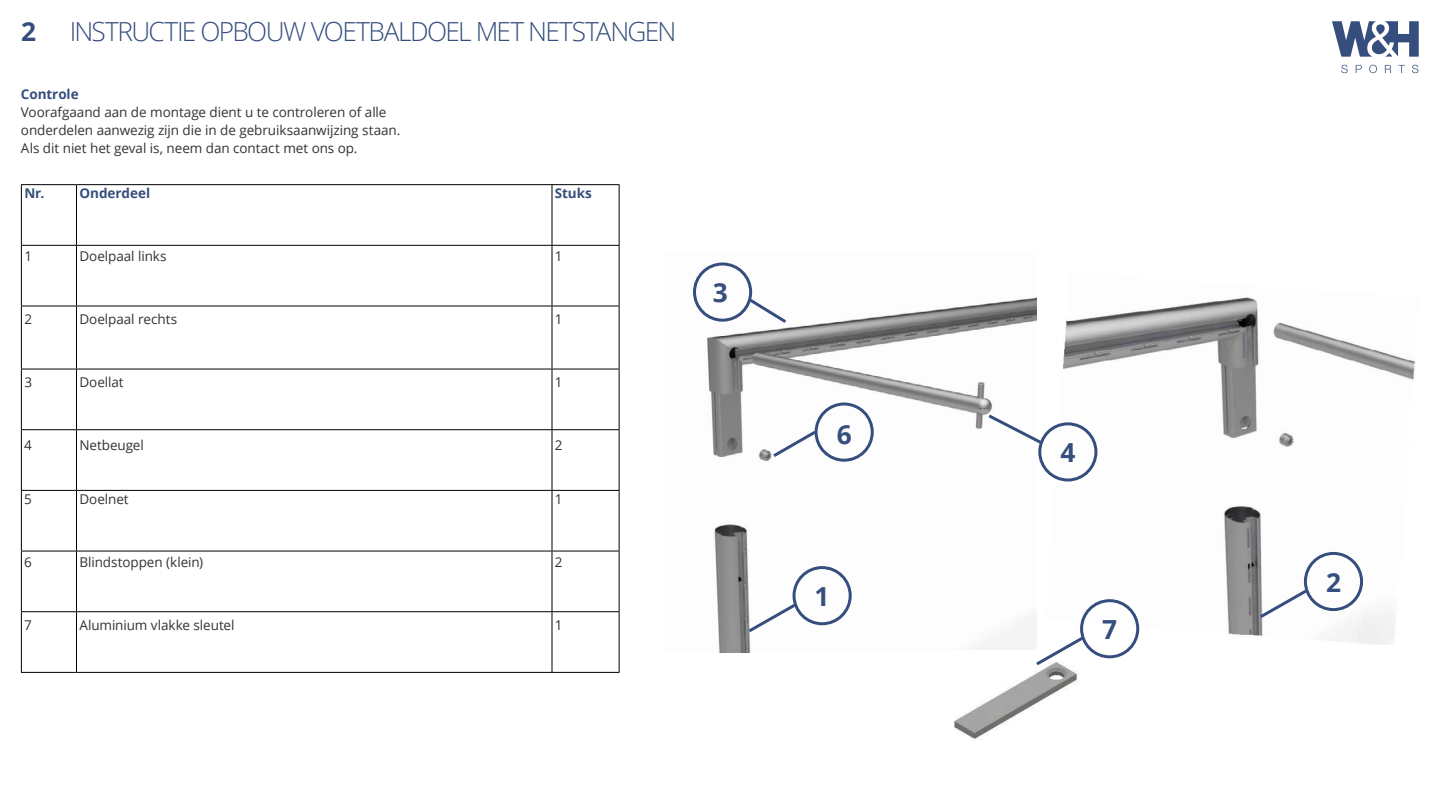
<style>
.page{position:relative;width:1440px;height:810px;background:#fff}
.page>*{position:absolute;margin:0;border:0;box-sizing:border-box;transform-origin:0 0}
.t1{font:300 26.25px "Open Sans";letter-spacing:-.065em;color:#364e7d}
.t2{font:700 26.25px "Open Sans";color:#364e7d}
.t3{font:13.5px/18px "Open Sans";letter-spacing:-.005em;color:#333}
.t4{font:700 13.5px "Open Sans";letter-spacing:-.005em;color:#364e7d}
</style>
<div class="page">
<svg style="left:1341px;top:65px;width:7px;height:8px"></svg>
<svg style="left:1356px;top:65px;width:6px;height:8px"></svg>
<svg style="left:1369px;top:65px;width:8px;height:8px"></svg>
<svg style="left:1385px;top:65px;width:6px;height:8px"></svg>
<svg style="left:1398px;top:65px;width:7px;height:8px"></svg>
<svg style="left:1412px;top:65px;width:6px;height:8px"></svg>
<svg style="left:1332px;top:21px;width:87px;height:36px"></svg>
<hr style="left:21px;top:184px;width:55px;height:1px;background:#000">
<hr style="left:21px;top:185px;width:1px;height:60px;background:#000">
<hr style="left:76px;top:184px;width:476px;height:1px;background:#000">
<hr style="left:76px;top:185px;width:1px;height:60px;background:#000">
<hr style="left:552px;top:184px;width:68px;height:1px;background:#000">
<hr style="left:552px;top:185px;width:1px;height:60px;background:#000">
<hr style="left:619px;top:185px;width:1px;height:60px;background:#000">
<hr style="left:21px;top:245px;width:55px;height:1px;background:#000">
<hr style="left:21px;top:246px;width:1px;height:60px;background:#000">
<hr style="left:76px;top:245px;width:476px;height:1px;background:#000">
<hr style="left:76px;top:246px;width:1px;height:60px;background:#000">
<hr style="left:552px;top:245px;width:68px;height:1px;background:#000">
<hr style="left:552px;top:246px;width:1px;height:60px;background:#000">
<hr style="left:619px;top:246px;width:1px;height:60px;background:#000">
<hr style="left:21px;top:306px;width:55px;height:1px;background:#000">
<hr style="left:21px;top:306px;width:1px;height:63px;background:#000">
<hr style="left:76px;top:306px;width:476px;height:1px;background:#000">
<hr style="left:76px;top:306px;width:1px;height:63px;background:#000">
<hr style="left:552px;top:306px;width:68px;height:1px;background:#000">
<hr style="left:552px;top:306px;width:1px;height:63px;background:#000">
<hr style="left:619px;top:306px;width:1px;height:63px;background:#000">
<hr style="left:21px;top:369px;width:55px;height:1px;background:#000">
<hr style="left:21px;top:369px;width:1px;height:60px;background:#000">
<hr style="left:76px;top:369px;width:476px;height:1px;background:#000">
<hr style="left:76px;top:369px;width:1px;height:60px;background:#000">
<hr style="left:552px;top:369px;width:68px;height:1px;background:#000">
<hr style="left:552px;top:369px;width:1px;height:60px;background:#000">
<hr style="left:619px;top:369px;width:1px;height:60px;background:#000">
<hr style="left:21px;top:429px;width:55px;height:1px;background:#000">
<hr style="left:21px;top:430px;width:1px;height:60px;background:#000">
<hr style="left:76px;top:429px;width:476px;height:1px;background:#000">
<hr style="left:76px;top:430px;width:1px;height:60px;background:#000">
<hr style="left:552px;top:429px;width:68px;height:1px;background:#000">
<hr style="left:552px;top:430px;width:1px;height:60px;background:#000">
<hr style="left:619px;top:430px;width:1px;height:60px;background:#000">
<hr style="left:21px;top:490px;width:55px;height:1px;background:#000">
<hr style="left:21px;top:491px;width:1px;height:60px;background:#000">
<hr style="left:76px;top:490px;width:476px;height:1px;background:#000">
<hr style="left:76px;top:491px;width:1px;height:60px;background:#000">
<hr style="left:552px;top:490px;width:68px;height:1px;background:#000">
<hr style="left:552px;top:491px;width:1px;height:60px;background:#000">
<hr style="left:619px;top:491px;width:1px;height:60px;background:#000">
<hr style="left:21px;top:551px;width:55px;height:1px;background:#000">
<hr style="left:21px;top:551px;width:1px;height:60px;background:#000">
<hr style="left:76px;top:551px;width:476px;height:1px;background:#000">
<hr style="left:76px;top:551px;width:1px;height:60px;background:#000">
<hr style="left:552px;top:551px;width:68px;height:1px;background:#000">
<hr style="left:552px;top:551px;width:1px;height:60px;background:#000">
<hr style="left:619px;top:551px;width:1px;height:60px;background:#000">
<hr style="left:21px;top:611px;width:55px;height:1px;background:#000">
<hr style="left:21px;top:612px;width:1px;height:60px;background:#000">
<hr style="left:76px;top:611px;width:476px;height:1px;background:#000">
<hr style="left:76px;top:612px;width:1px;height:60px;background:#000">
<hr style="left:552px;top:611px;width:68px;height:1px;background:#000">
<hr style="left:552px;top:612px;width:1px;height:60px;background:#000">
<hr style="left:619px;top:612px;width:1px;height:60px;background:#000">
<hr style="left:21px;top:672px;width:55px;height:1px;background:#000">
<hr style="left:76px;top:672px;width:476px;height:1px;background:#000">
<hr style="left:552px;top:672px;width:68px;height:1px;background:#000">
<img style="left:693px;top:262px;width:343px;height:390px">
<img style="left:1046px;top:297px;width:369px;height:348px">
<div style="left:693px;top:263px;width:59px;height:59px;border:3px solid #364e7d;border-radius:50%"></div>
<svg style="left:746px;top:296px;width:44px;height:30px"></svg>
<div style="left:815px;top:403px;width:59px;height:59px;border:3px solid #364e7d;border-radius:50%"></div>
<svg style="left:770px;top:428px;width:49px;height:32px"></svg>
<div style="left:1038px;top:422px;width:59px;height:60px;border:3px solid #364e7d;border-radius:50%"></div>
<svg style="left:985px;top:412px;width:59px;height:34px"></svg>
<div style="left:793px;top:566px;width:59px;height:59px;border:3px solid #364e7d;border-radius:50%"></div>
<div style="left:1304px;top:552px;width:59px;height:59px;border:3px solid #364e7d;border-radius:50%"></div>
<svg style="left:745px;top:601px;width:54px;height:34px"></svg>
<svg style="left:1257px;top:587px;width:53px;height:34px"></svg>
<img style="left:949px;top:650px;width:128px;height:89px">
<div style="left:1080px;top:599px;width:59px;height:59px;border:3px solid #364e7d;border-radius:50%"></div>
<svg style="left:1033px;top:634px;width:53px;height:34px"></svg>
<h1 class="t2" style="left:21px;top:13px;width:16px">2</h1>
<h1 class="t1" style="left:70px;top:14px;width:608px">INSTRUCTIE OPBOUW VOETBALDOEL MET NETSTANGEN</h1>
<p class="t4" style="left:21px;top:85px;width:59px">Controle</p>
<p class="t3" style="left:21px;top:103px;width:381px">Voorafgaand aan de montage dient u te controleren of alle onderdelen aanwezig zijn die in de gebruiksaanwijzing staan.<br>Als dit niet het geval is, neem dan contact met ons op.</p>
<p class="t4" style="left:24px;top:184px;width:21px">Nr.</p>
<p class="t4" style="left:79px;top:184px;width:72px">Onderdeel</p>
<p class="t4" style="left:555px;top:184px;width:39px">Stuks</p>
<p class="t3" style="left:24px;top:247px;width:9px">1</p>
<p class="t3" style="left:79px;top:247px;width:89px">Doelpaal links</p>
<p class="t3" style="left:555px;top:247px;width:9px">1</p>
<p class="t3" style="left:24px;top:310px;width:9px">2</p>
<p class="t3" style="left:79px;top:310px;width:99px">Doelpaal rechts</p>
<p class="t3" style="left:555px;top:310px;width:9px">1</p>
<p class="t3" style="left:24px;top:373px;width:9px">3</p>
<p class="t3" style="left:79px;top:373px;width:46px">Doellat</p>
<p class="t3" style="left:555px;top:373px;width:9px">1</p>
<p class="t3" style="left:24px;top:436px;width:9px">4</p>
<p class="t3" style="left:79px;top:436px;width:66px">Netbeugel</p>
<p class="t3" style="left:555px;top:436px;width:9px">2</p>
<p class="t3" style="left:24px;top:490px;width:9px">5</p>
<p class="t3" style="left:79px;top:490px;width:51px">Doelnet</p>
<p class="t3" style="left:555px;top:490px;width:9px">1</p>
<p class="t3" style="left:24px;top:553px;width:9px">6</p>
<p class="t3" style="left:79px;top:553px;width:125px">Blindstoppen (klein)</p>
<p class="t3" style="left:555px;top:553px;width:9px">2</p>
<p class="t3" style="left:24px;top:616px;width:9px">7</p>
<p class="t3" style="left:79px;top:616px;width:157px">Aluminium vlakke sleutel</p>
<p class="t3" style="left:555px;top:616px;width:9px">1</p>
<h1 class="t2" style="left:713px;top:274px;width:16px">3</h1>
<h1 class="t2" style="left:837px;top:415px;width:16px">6</h1>
<h1 class="t2" style="left:815px;top:578px;width:16px">1</h1>
<h1 class="t2" style="left:1060px;top:434px;width:16px">4</h1>
<h1 class="t2" style="left:1102px;top:611px;width:16px">7</h1>
<h1 class="t2" style="left:1326px;top:563px;width:16px">2</h1>
</div>
